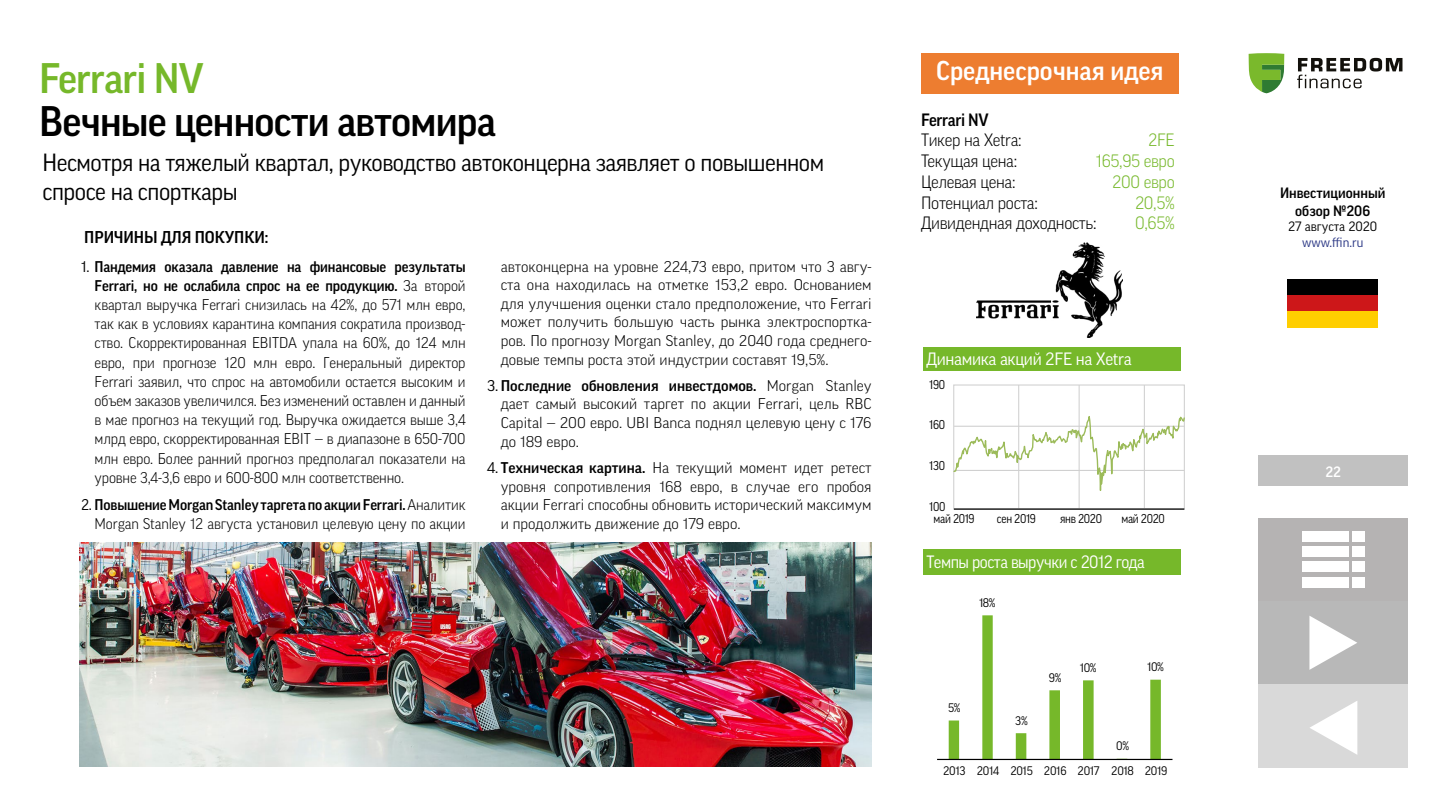
<style>
.page{position:relative;width:1440px;height:810px;background:#fff}
.page>*{position:absolute;margin:0;border:0;box-sizing:border-box;transform-origin:0 0}
.t1{font:500 41.25px "Good Pro";letter-spacing:-.02em;color:#000}
.t2{font:500 41.25px "Good Pro";letter-spacing:-.02em;color:#76b82a}
.t3{font:500 26.33px "Good Pro";color:#fff}
.t4{font:24px/28.8px "Good Pro";letter-spacing:-.02em;color:#000}
.t5{font:300 17.25px "Good Pro";letter-spacing:-.02em;color:#000}
.t6{font:300 17.25px "Good Pro";letter-spacing:-.02em;color:#76b82a}
.t7{font:17.25px "Good Pro";letter-spacing:-.03em;color:#fff;scale:.96 1}
.t8{font:17.25px "Good Pro";letter-spacing:-.03em;color:#fff}
.t9{font:500 17.25px "Good Pro";letter-spacing:-.02em;color:#000}
.t10{font:500 16.5px "Good Pro";letter-spacing:-.005em;color:#000}
.t11{font:300 15px/19.2px "Good Pro";color:#000;text-align:justify}
.t12{font:500 14.48px/17.4px "Good Pro";color:#000;text-align:center}
.t13{font:500 14.48px "Good Pro";color:#fff}
.t14{font:13.05px "Good Pro";color:#000}
.t15{font:13.05px "Good Pro";color:#283583}
.t16{font:12.38px "Good Pro";letter-spacing:-.03em;color:#000;scale:.91 1}
.t17{font:11.93px "Good Pro";letter-spacing:-.03em;color:#000;scale:.96 1}
.s1{font-weight:400}
.s2{font-weight:500}
</style>
<div class="page">
<div style="left:1258px;top:456px;width:150px;height:30px;background:#c1c1c1"></div>
<svg style="left:1249px;top:53px;width:35px;height:40px"></svg>
<svg style="left:1297px;top:58px;width:105px;height:30px"></svg>
<div style="left:1259px;top:518px;width:149px;height:83px;background:#b5b3b3"></div>
<div style="left:1302px;top:531px;width:46px;height:11px;background:#fff"></div>
<div style="left:1352px;top:531px;width:13px;height:11px;background:#fff"></div>
<div style="left:1302px;top:547px;width:46px;height:10px;background:#fff"></div>
<div style="left:1352px;top:547px;width:13px;height:10px;background:#fff"></div>
<div style="left:1302px;top:562px;width:46px;height:10px;background:#fff"></div>
<div style="left:1352px;top:562px;width:13px;height:10px;background:#fff"></div>
<div style="left:1302px;top:577px;width:46px;height:11px;background:#fff"></div>
<div style="left:1352px;top:577px;width:13px;height:11px;background:#fff"></div>
<div style="left:921px;top:53px;width:258px;height:41px;background:#ed7d30"></div>
<div style="left:923px;top:347px;width:258px;height:24px;background:#76b82a"></div>
<div style="left:923px;top:550px;width:258px;height:25px;background:#76b82a"></div>
<hr style="left:1018px;top:385px;width:1px;height:123px;background:#d0d0d0">
<hr style="left:1079px;top:385px;width:1px;height:123px;background:#d0d0d0">
<hr style="left:1144px;top:385px;width:1px;height:123px;background:#d0d0d0">
<svg style="left:953px;top:408px;width:232px;height:102px"></svg>
<svg style="left:949px;top:615px;width:212px;height:144px"></svg>
<hr style="left:937px;top:759px;width:236px;height:1px;background:#000">
<svg style="left:1259px;top:602px;width:148px;height:83px;background:#bfbfbf"></svg>
<svg style="left:1259px;top:685px;width:149px;height:82px;background:#ddd"></svg>
<img style="left:79px;top:543px;width:792px;height:224px">
<div style="left:1287px;top:279px;width:91px;height:16px;background:#000"></div>
<div style="left:1287px;top:295px;width:91px;height:16px;background:#cd1719"></div>
<div style="left:1287px;top:311px;width:91px;height:16px;background:#ffce00"></div>
<img style="left:977px;top:242px;width:146px;height:95px">
<p class="t2" style="left:39px;top:54px;width:166px">Ferrari NV</p>
<p class="t1" style="left:39px;top:98px;width:458px">Вечные ценности автомира</p>
<p class="t4" style="left:43px;top:148px;width:783px">Несмотря на тяжелый квартал, руководство автоконцерна заявляет о повышенном спросе на спорткары</p>
<p class="t10" style="left:84px;top:228px;width:186px">ПРИЧИНЫ ДЛЯ ПОКУПКИ:</p>
<p class="t11" style="left:95px;top:257px;width:372px;text-indent:-14px"><span class="s1">1.</span> <span class="s2">Пандемия оказала давление на финансовые результаты Ferrari, но не ослабила спрос на ее продукцию.</span> За второй квартал выручка Ferrari снизилась на 42%, до 571 млн евро, так как в условиях карантина компания сократила производ&shy;ство. Скорректированная EBITDA упала на 60%, до 124 млн евро, при прогнозе 120 млн евро. Генеральный директор Ferrari заявил, что спрос на автомобили остается высоким и объем заказов увеличился. Без изменений оставлен и данный в мае прогноз на текущий год. Выручка ожидается выше 3,4 млрд евро, скорректированная EBIT — в диапазоне в 650-700 млн евро. Более ранний прогноз предполагал показатели на уровне 3,4-3,6 евро и 600-800 млн соответственно.</p>
<p class="t11" style="left:81px;top:495px;width:386px;text-align:right"><span class="s1">2.</span> <span class="s2">Повышение Morgan Stanley таргета по акции Ferrari.</span> Аналитик<br>Morgan Stanley 12 августа установил целевую цену по акции</p>
<p class="t11" style="left:501px;top:257px;width:372px;line-height:18.6px">автоконцерна на уровне 224,73 евро, притом что 3 авгу&shy;ста она находилась на отметке 153,2 евро. Основанием для улучшения оценки стало предположение, что Ferrari может получить большую часть рынка электроспортка&shy;ров. По прогнозу Morgan Stanley, до 2040 года среднего&shy;довые темпы роста этой индустрии составят 19,5%.</p>
<p class="t11" style="left:501px;top:376px;width:373px;line-height:18.6px;text-indent:-14px"><span class="s1">3.</span><span class="s2">Последние обновления инвестдомов.</span> Morgan Stanley дает самый высокий таргет по акции Ferrari, цель RBC Capital — 200 евро. UBI Banca поднял целевую цену с 176 до 189 евро.</p>
<p class="t11" style="left:501px;top:458px;width:372px;line-height:18.6px;text-indent:-14px"><span class="s1">4.</span> <span class="s2">Техническая картина.</span> На текущий момент идет ретест уровня сопротивления 168 евро, в случае его пробоя акции Ferrari способны обновить исторический максимум и продолжить движение до 179 евро.</p>
<p class="t3" style="left:936px;top:56px;width:229px">Среднесрочная идея</p>
<p class="t9" style="left:921px;top:110px;width:69px">Ferrari NV</p>
<p class="t5" style="left:921px;top:130px;width:102px">Тикер на Xetra:</p>
<p class="t6" style="left:1148px;top:130px;width:28px">2FE</p>
<p class="t5" style="left:921px;top:151px;width:97px">Текущая цена:</p>
<p class="t6" style="left:1096px;top:151px;width:80px">165,95 евро</p>
<p class="t5" style="left:921px;top:172px;width:96px">Целевая цена:</p>
<p class="t6" style="left:1112px;top:172px;width:64px">200 евро</p>
<p class="t5" style="left:921px;top:192px;width:118px">Потенциал роста:</p>
<p class="t6" style="left:1135px;top:192px;width:41px">20,5%</p>
<p class="t5" style="left:921px;top:213px;width:177px">Дивидендная доходность:</p>
<p class="t6" style="left:1135px;top:213px;width:41px">0,65%</p>
<p class="t8" style="left:926px;top:349px;width:207px">Динамика акций 2FE на Xetra</p>
<p class="t17" style="left:923px;top:374px;width:19px">190</p>
<p class="t16" style="left:929px;top:377px;width:19px">190</p>
<p class="t17" style="left:923px;top:414px;width:19px">160</p>
<p class="t16" style="left:929px;top:418px;width:19px">160</p>
<p class="t17" style="left:923px;top:453px;width:19px">130</p>
<p class="t16" style="left:929px;top:459px;width:19px">130</p>
<p class="t17" style="left:923px;top:493px;width:19px">100</p>
<p class="t16" style="left:929px;top:500px;width:19px">100</p>
<p class="t17" style="left:927px;top:504px;width:46px">май 2019</p>
<p class="t17" style="left:993px;top:504px;width:43px">сен 2019</p>
<p class="t17" style="left:1058px;top:504px;width:47px">янв 2020</p>
<p class="t17" style="left:1121px;top:504px;width:48px">май 2020</p>
<p class="t16" style="left:933px;top:512px;width:47px">май 2019</p>
<p class="t16" style="left:997px;top:512px;width:44px">сен 2019</p>
<p class="t16" style="left:1060px;top:512px;width:48px">янв 2020</p>
<p class="t16" style="left:1121px;top:512px;width:49px">май 2020</p>
<p class="t7" style="left:926px;top:552px;width:229px">Темпы роста выручки с 2012 года</p>
<p class="t17" style="left:979px;top:596px;width:19px">18%</p>
<p class="t17" style="left:948px;top:701px;width:15px">5%</p>
<p class="t17" style="left:1015px;top:714px;width:14px">3%</p>
<p class="t17" style="left:1049px;top:671px;width:15px">9%</p>
<p class="t17" style="left:1080px;top:661px;width:19px">10%</p>
<p class="t17" style="left:1147px;top:660px;width:19px">10%</p>
<p class="t17" style="left:1116px;top:739px;width:15px">0%</p>
<p class="t17" style="left:943px;top:764px;width:235px">2013 2014 2015 2016 2017 2018 2019</p>
<p class="t12" style="left:1280px;top:185px;width:107px">Инвестиционный обзор №206</p>
<p class="t14" style="left:1288px;top:219px;width:91px">27 августа 2020</p>
<p class="t15" style="left:1302px;top:235px;width:63px">www.ffin.ru</p>
<p class="t13" style="left:1325px;top:463px;width:17px">22</p>
</div>
